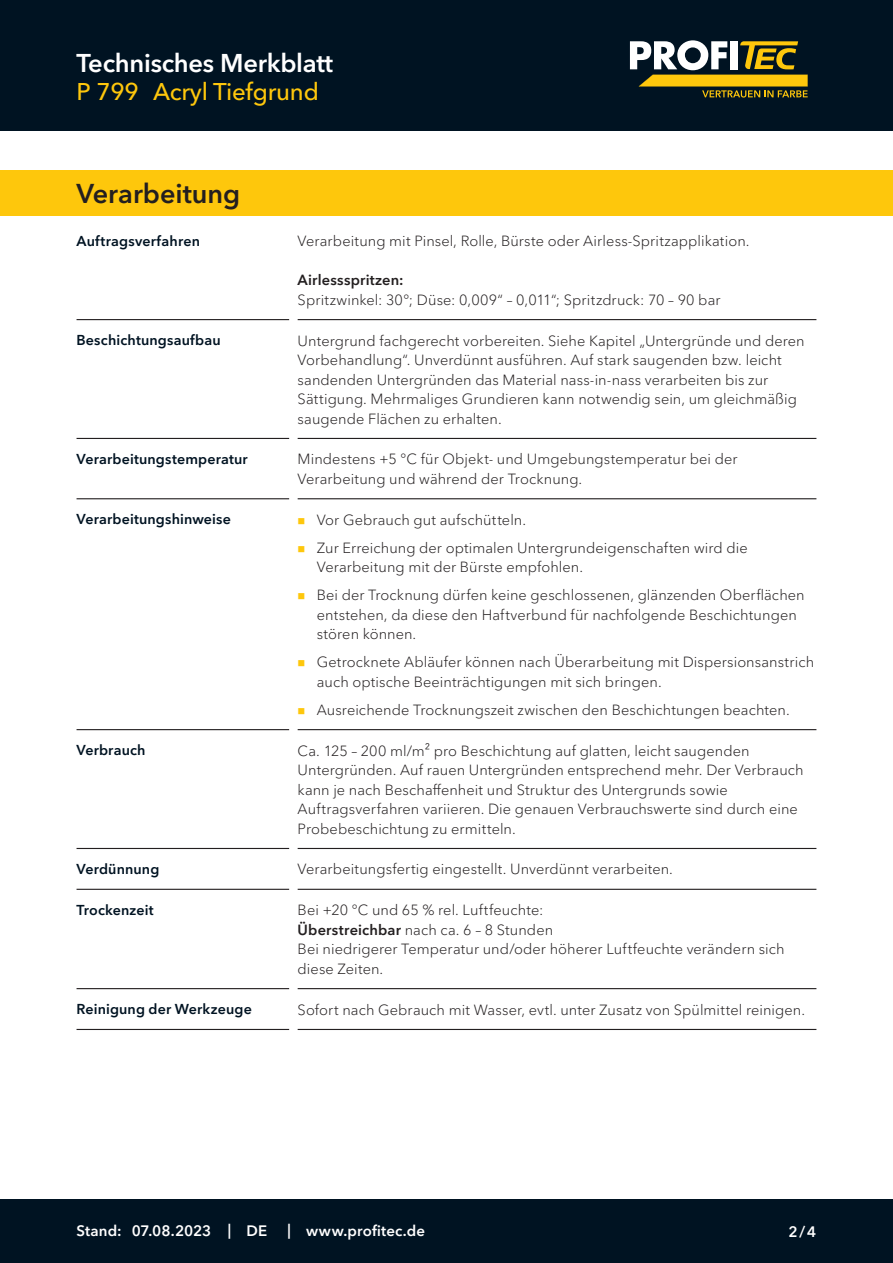
<style>
.page{position:relative;width:893px;height:1263px;background:#fff}
.page>*{position:absolute;margin:0;border:0;box-sizing:border-box;transform-origin:0 0}
.CB_AF_Kapitel_Ueberschrift{font:600 27px "Avenir Next Cyr";color:#231f20}
.CB_AF_Kopf_TM{font:600 25.5px "Avenir Next Cyr";letter-spacing:-.01em;color:#fff}
.CB_AF_Kopf_Produktname_klein{font:500 24px "Avenir Next Cyr";letter-spacing:-.01em;color:#fec70c}
.CB_AF_Fuss_Stand_linksb{font:600 15px "Avenir Next Cyr";letter-spacing:.01em;color:#fff}
.CB_AF_Text_Standard{font:300 14.7px/19.5px "Avenir Next Cyr";letter-spacing:.005em;color:#231f20}
.CB_AF_Abschnitt_Ueberschrift{font:600 14.25px "Avenir Next Cyr";letter-spacing:.01em;color:#001322}
.s1{font-weight:600}
</style>
<div class="page">
<div style="left:0;top:0;width:893px;height:131px;background:#001322"></div>
<div style="left:0;top:1199px;width:893px;height:64px;background:#001322"></div>
<hr style="left:77px;top:319px;width:212px;height:1px;background:#231f20">
<hr style="left:298px;top:319px;width:518px;height:1px;background:#231f20">
<hr style="left:77px;top:438px;width:212px;height:1px;background:#231f20">
<hr style="left:298px;top:438px;width:518px;height:1px;background:#231f20">
<hr style="left:77px;top:498px;width:212px;height:1px;background:#231f20">
<hr style="left:298px;top:498px;width:518px;height:1px;background:#231f20">
<hr style="left:77px;top:729px;width:212px;height:1px;background:#231f20">
<hr style="left:298px;top:729px;width:518px;height:1px;background:#231f20">
<hr style="left:77px;top:848px;width:212px;height:1px;background:#231f20">
<hr style="left:298px;top:848px;width:518px;height:1px;background:#231f20">
<hr style="left:77px;top:889px;width:212px;height:1px;background:#231f20">
<hr style="left:298px;top:889px;width:518px;height:1px;background:#231f20">
<hr style="left:77px;top:988px;width:212px;height:1px;background:#231f20">
<hr style="left:298px;top:988px;width:518px;height:1px;background:#231f20">
<hr style="left:77px;top:1029px;width:212px;height:1px;background:#231f20">
<hr style="left:298px;top:1029px;width:518px;height:1px;background:#231f20">
<div style="left:0;top:170px;width:893px;height:46px;background:#fec70c"></div>
<svg style="left:630px;top:40px;width:178px;height:58px"></svg>
<p class="CB_AF_Kopf_TM" style="left:77px;top:47px;width:258px">Technisches Merkblatt</p>
<p class="CB_AF_Kopf_Produktname_klein" style="left:77px;top:78px;width:64px">P 799</p>
<p class="CB_AF_Kopf_Produktname_klein" style="left:153px;top:78px;width:167px">Acryl Tiefgrund</p>
<p class="CB_AF_Kapitel_Ueberschrift" style="left:77px;top:177px;width:165px">Verarbeitung</p>
<p class="CB_AF_Abschnitt_Ueberschrift" style="left:77px;top:232px;width:125px">Auftragsverfahren</p>
<p class="CB_AF_Text_Standard" style="left:298px;top:231px;width:453px">Verarbeitung mit Pinsel, Rolle, Bürste oder Airless-Spritzapplikation.</p>
<p class="CB_AF_Text_Standard" style="left:298px;top:270px;width:424px"><span class="s1">Airlessspritzen:<br></span>Spritzwinkel: 30°; Düse: 0,009“ – 0,011“; Spritzdruck: 70 – 90 bar</p>
<p class="CB_AF_Abschnitt_Ueberschrift" style="left:77px;top:332px;width:146px">Beschichtungsaufbau</p>
<p class="CB_AF_Text_Standard" style="left:298px;top:331px;width:509px">Untergrund fachgerecht vorbereiten. Siehe Kapitel „Untergründe und deren Vorbehandlung“. Unverdünnt ausführen. Auf stark saugenden bzw. leicht sandenden Untergründen das Material nass-in-nass verarbeiten bis zur Sättigung. Mehrmaliges Grundieren kann notwendig sein, um gleichmäßig saugende Flächen zu erhalten.</p>
<p class="CB_AF_Abschnitt_Ueberschrift" style="left:77px;top:450px;width:173px">Verarbeitungstemperatur</p>
<p class="CB_AF_Text_Standard" style="left:298px;top:449px;width:441px">Mindestens +5 °C für Objekt- und Umgebungstemperatur bei der<br>Verarbeitung und während der Trocknung.</p>
<p class="CB_AF_Abschnitt_Ueberschrift" style="left:77px;top:511px;width:156px">Verarbeitungshinweise</p>
<p class="CB_AF_Text_Standard" style="left:317px;top:510px;width:211px">Vor Gebrauch gut aufschütteln.</p>
<p class="CB_AF_Text_Standard" style="left:317px;top:538px;width:432px">Zur Erreichung der optimalen Untergrundeigenschaften wird die<br>Verarbeitung mit der Bürste empfohlen.</p>
<p class="CB_AF_Text_Standard" style="left:317px;top:585px;width:489px">Bei der Trocknung dürfen keine geschlossenen, glänzenden Oberflächen entstehen, da diese den Haftverbund für nachfolgende Beschichtungen stören können.</p>
<p class="CB_AF_Text_Standard" style="left:317px;top:652px;width:499px">Getrocknete Abläufer können nach Überarbeitung mit Dispersionsanstrich auch optische Beeinträchtigungen mit sich bringen.</p>
<p class="CB_AF_Text_Standard" style="left:317px;top:700px;width:474px">Ausreichende Trocknungszeit zwischen den Beschichtungen beachten.</p>
<p class="CB_AF_Abschnitt_Ueberschrift" style="left:77px;top:742px;width:71px">Verbrauch</p>
<p class="CB_AF_Text_Standard" style="left:298px;top:741px;width:508px">Ca. 125 – 200 ml/m² pro Beschichtung auf glatten, leicht saugenden Untergründen. Auf rauen Untergründen entsprechend mehr. Der Verbrauch kann je nach Beschaffenheit und Struktur des Untergrunds sowie Auftragsverfahren variieren. Die genauen Verbrauchswerte sind durch eine Probebeschichtung zu ermitteln.</p>
<p class="CB_AF_Abschnitt_Ueberschrift" style="left:77px;top:860px;width:84px">Verdünnung</p>
<p class="CB_AF_Text_Standard" style="left:298px;top:859px;width:377px">Verarbeitungsfertig eingestellt. Unverdünnt verarbeiten.</p>
<p class="CB_AF_Abschnitt_Ueberschrift" style="left:77px;top:901px;width:79px">Trockenzeit</p>
<p class="CB_AF_Text_Standard" style="left:298px;top:900px;width:489px">Bei +20 °C und 65 % rel. Luftfeuchte:<br><span class="s1">Überstreichbar</span> nach ca. 6 – 8 Stunden<br>Bei niedrigerer Temperatur und/oder höherer Luftfeuchte verändern sich diese Zeiten.</p>
<p class="CB_AF_Abschnitt_Ueberschrift" style="left:77px;top:1001px;width:177px">Reinigung der Werkzeuge</p>
<p class="CB_AF_Text_Standard" style="left:298px;top:1000px;width:509px">Sofort nach Gebrauch mit Wasser, evtl. unter Zusatz von Spülmittel reinigen.</p>
<p class="CB_AF_Fuss_Stand_linksb" style="left:77px;top:1222px;width:47px">Stand:</p>
<p class="CB_AF_Fuss_Stand_linksb" style="left:132px;top:1222px;width:81px">07.08.2023</p>
<p class="CB_AF_Fuss_Stand_linksb" style="left:228px;top:1221px;width:5px">|</p>
<p class="CB_AF_Fuss_Stand_linksb" style="left:247px;top:1222px;width:22px">DE</p>
<p class="CB_AF_Fuss_Stand_linksb" style="left:287px;top:1221px;width:5px">|</p>
<p class="CB_AF_Fuss_Stand_linksb" style="left:306px;top:1222px;width:120px">www.profitec.de</p>
<p class="CB_AF_Fuss_Stand_linksb" style="left:788px;top:1222px;width:29px">2/4</p>
</div>
